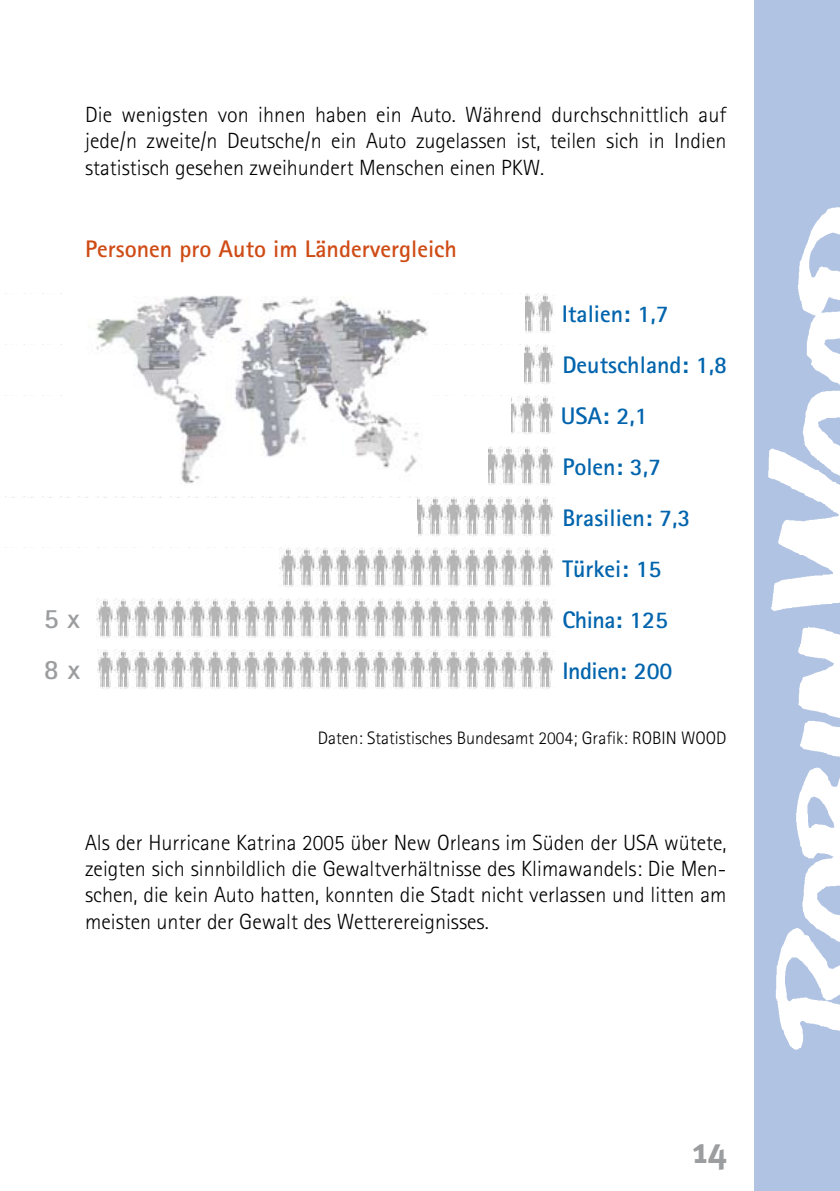
<style>
.page{position:relative;width:840px;height:1191px;background:#fff}
.page>*{position:absolute;margin:0;border:0;box-sizing:border-box;transform-origin:0 0}
.t1{font:700 36px "Meta";color:#9c9d9f}
.t2{font:700 28px/50.2px "AT Rotis Sans Serif";color:#9c9d9f}
.t3{font:700 24px/51px "AT Rotis Sans Serif";color:#0064ad}
.t4{font:700 24px "AT Rotis Sans Serif";color:#cf4b15}
.t5{font:22px/26.4px "AT Rotis Sans Serif";color:#000;text-align:justify}
.t6{font:18px "AT Rotis Sans Serif";color:#000}
</style>
<div class="page">
<img style="left:754px;top:176px;width:86px;height:883px">
<div style="left:754px;top:0;width:85px;height:176px;background:#b1c3e2"></div>
<div style="left:754px;top:1059px;width:85px;height:132px;background:#b1c3e2"></div>
<hr style="left:839px;top:0;width:1px;height:176px;background:#b1c3e2">
<hr style="left:839px;top:1059px;width:1px;height:132px;background:#b1c3e2">
<img style="left:5px;top:293px;width:548px;height:40px">
<img style="left:524px;top:344px;width:29px;height:40px">
<img style="left:511px;top:395px;width:42px;height:40px">
<img style="left:488px;top:446px;width:65px;height:40px">
<img style="left:417px;top:497px;width:136px;height:39px">
<img style="left:279px;top:548px;width:274px;height:39px">
<img style="left:96px;top:598px;width:457px;height:40px">
<img style="left:97px;top:649px;width:456px;height:40px">
<div style="left:0;top:294px;width:524px;height:43px;background:#fff"></div>
<img style="left:65px;top:293px;width:363px;height:191px">
<p class="t5" style="left:85px;top:101px;width:642px">Die wenigsten von ihnen haben ein Auto. Während durchschnittlich auf jede/n zweite/n Deutsche/n ein Auto zugelassen ist, teilen sich in Indien statistisch gesehen zweihundert Menschen einen PKW.</p>
<p class="t4" style="left:85px;top:233px;width:373px">Personen pro Auto im Ländervergleich</p>
<p class="t2" style="left:44px;top:593px;width:38px">5 x<br>8 x</p>
<p class="t3" style="left:560px;top:288px;width:167px">Italien: 1,7<br>Deutschland: 1,8<br>USA: 2,1<br>Polen: 3,7<br>Brasilien: 7,3<br>Türkei: 15<br>China: 125<br>Indien: 200</p>
<p class="t6" style="left:317px;top:727px;width:410px">Daten: Statistisches Bundesamt 2004; Grafik: ROBIN WOOD</p>
<p class="t5" style="left:85px;top:829px;width:642px">Als der Hurricane Katrina 2005 über New Orleans im Süden der USA wütete, zeigten sich sinnbildlich die Gewaltverhältnisse des Klimawandels: Die Men&shy;schen, die kein Auto hatten, konnten die Stadt nicht verlassen und litten am meisten unter der Gewalt des Wetterereignisses.</p>
<h1 class="t1" style="left:692px;top:1129px;width:34px">14</h1>
</div>
